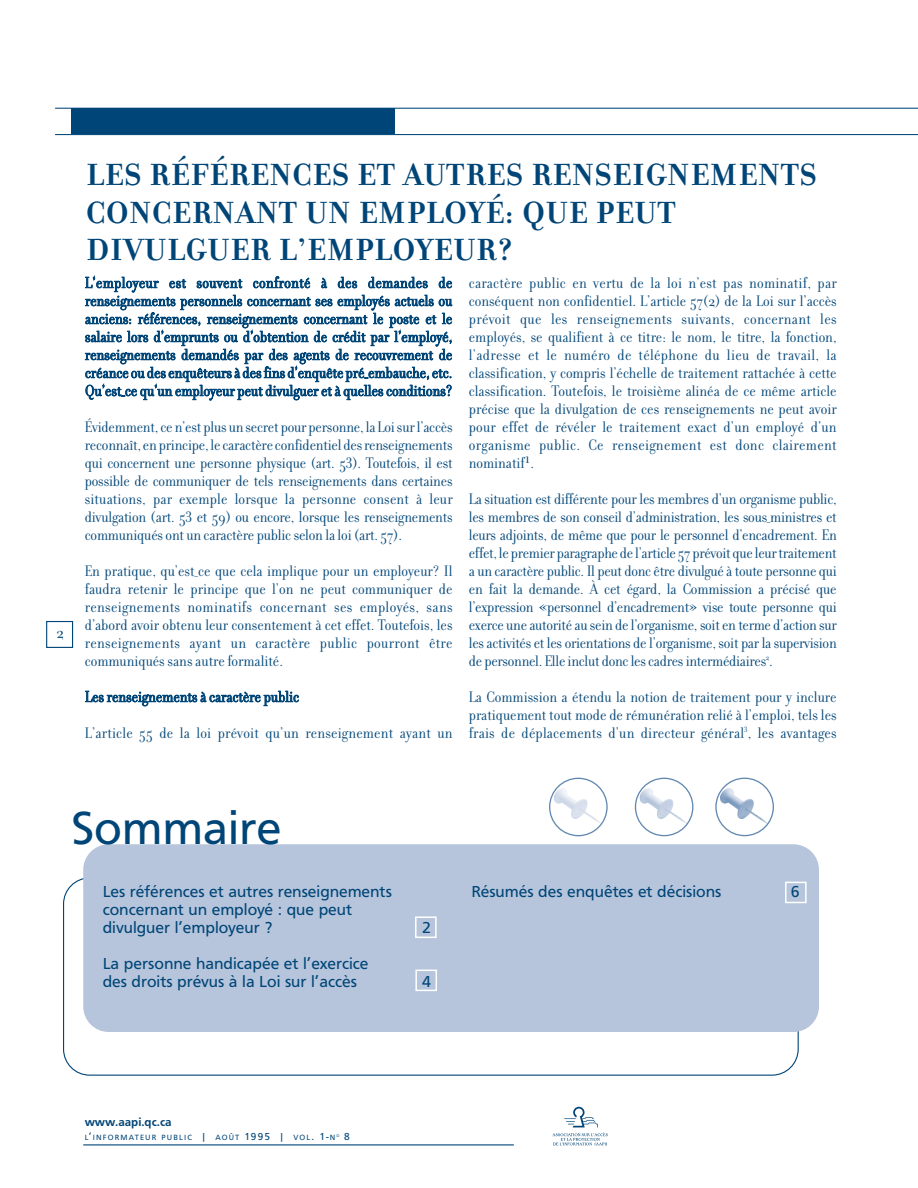
<style>
.page{position:relative;width:918px;height:1188px;background:#fff}
.page>*{position:absolute;margin:0;border:0;box-sizing:border-box;transform-origin:0 0}
.t1{font:48px "Frutus T";color:#004577}
.t2{font:700 33px/37.5px "Filosofia";letter-spacing:.025em;color:#004577}
.t3{font:18px "Filosofia Grand";color:#004577}
.t4{font:16.5px/18px "Filosofia Grand";color:#004577;text-align:justify}
.t5{font:16.5px/18px "Frutus T";color:#004577}
.t6{font:500 12px "Frutus T";color:#004577}
.t7{font:10.5px "Frutus T";color:#004577}
.t8{font:7.8px "Frutus T";letter-spacing:.145em;color:#004577}
.s1{font-size:10.5px}
</style>
<div class="page">
<svg style="left:46px;top:621px;width:753px;height:455px"></svg>
<hr style="left:55px;top:108px;width:863px;height:1px;background:#004577">
<hr style="left:55px;top:134px;width:863px;height:1px;background:#004577">
<div style="left:71px;top:108px;width:324px;height:26px;background:#004577"></div>
<div style="left:83px;top:844px;width:736px;height:188px;background:#b6c5db;border-radius:25px"></div>
<svg style="left:415px;top:881px;width:392px;height:111px"></svg>
<img style="left:719px;top:787px;width:48px;height:37px">
<div style="left:715px;top:778px;width:59px;height:58px;border:1px solid #6489b1;border-radius:50%"></div>
<img style="left:639px;top:787px;width:48px;height:37px">
<div style="left:635px;top:778px;width:58px;height:58px;border:1px solid #6489b1;border-radius:50%"></div>
<img style="left:553px;top:787px;width:48px;height:37px">
<div style="left:549px;top:778px;width:59px;height:58px;border:1px solid #6489b1;border-radius:50%"></div>
<hr style="left:83px;top:1144px;width:431px;height:1px;background:#004577">
<svg style="left:564px;top:1107px;width:34px;height:20px"></svg>
<svg style="left:552px;top:1133px;width:56px;height:13px"></svg>
<p class="t3" style="left:57px;top:627px;width:9px">2</p>
<h2 class="t2" style="left:86px;top:160px;width:732px">LES RÉFÉRENCES ET AUTRES RENSEIGNEMENTS<br>CONCERNANT UN EMPLOYÉ: QUE PEUT<br>DIVULGUER L’EMPLOYEUR?</h2>
<p class="t4" style="left:85px;top:276px;width:369px">L’employeur est souvent confronté à des demandes de renseignements personnels concernant ses employés actuels ou anciens: références, renseignements concernant le poste et le salaire lors d’emprunts ou d’obtention de crédit par l’employé, renseignements demandés par des agents de recouvrement de créance ou des enquêteurs à des fins d’enquête pré_embauche, etc.<br>Qu’est_ce qu’un employeur peut divulguer et à quelles conditions?</p>
<p class="t4" style="left:85px;top:420px;width:369px">Évidemment, ce n’est plus un secret pour personne, la Loi sur l’accès reconnaît, en principe, le caractère confidentiel des renseignements qui concernent une personne physique (art. 53). Toutefois, il est possible de communiquer de tels renseignements dans certaines situations, par exemple lorsque la personne consent à leur divulgation (art. 53 et 59) ou encore, lorsque les renseignements communiqués ont un caractère public selon la loi (art. 57).</p>
<p class="t4" style="left:85px;top:564px;width:369px">En pratique, qu’est_ce que cela implique pour un employeur? Il faudra retenir le principe que l’on ne peut communiquer de renseignements nominatifs concernant ses employés, sans d’abord avoir obtenu leur consentement à cet effet. Toutefois, les renseignements ayant un caractère public pourront être communiqués sans autre formalité.</p>
<p class="t4" style="left:85px;top:681px;width:369px;line-height:36.3px">Les renseignements à caractère public<br>L’article 55 de la loi prévoit qu’un renseignement ayant un</p>
<p class="t4" style="left:469px;top:276px;width:369px">caractère public en vertu de la loi n’est pas nominatif, par conséquent non confidentiel. L’article 57(2) de la Loi sur l’accès prévoit que les renseignements suivants, concernant les employés, se qualifient à ce titre: le nom, le titre, la fonction, l’adresse et le numéro de téléphone du lieu de travail, la classification, y compris l’échelle de traitement rattachée à cette classification. Toutefois, le troisième alinéa de ce même article précise que la divulgation de ces renseignements ne peut avoir pour effet de révéler le traitement exact d’un employé d’un organisme public. Ce renseignement est donc clairement nominatif1.</p>
<p class="t4" style="left:469px;top:492px;width:369px">La situation est différente pour les membres d’un organisme public, les membres de son conseil d’administration, les sous_ministres et leurs adjoints, de même que pour le personnel d’encadrement. En effet, le premier paragraphe de l’article 57 prévoit que leur traitement a un caractère public. Il peut donc être divulgué à toute personne qui en fait la demande. À cet égard, la Commission a précisé que l’expression «personnel d’encadrement» vise toute personne qui exerce une autorité au sein de l’organisme, soit en terme d’action sur les activités et les orientations de l’organisme, soit par la supervision de personnel. Elle inclut donc les cadres intermédiaires<sup>2</sup>.</p>
<p class="t4" style="left:469px;top:690px;width:369px">La Commission a étendu la notion de traitement pour y inclure pratiquement tout mode de rémunération relié à l’emploi, tels les frais de déplacements d’un directeur général<sup>3</sup>, les avantages</p>
<h1 class="t1" style="left:71px;top:810px;width:212px">Sommaire</h1>
<p class="t5" style="left:103px;top:883px;width:291px">Les références et autres renseignements concernant un employé : que peut divulguer l’employeur ?</p>
<p class="t5" style="left:103px;top:955px;width:267px">La personne handicapée et l’exercice des droits prévus à la Loi sur l’accès</p>
<p class="t5" style="left:422px;top:919px;width:10px">2</p>
<p class="t5" style="left:422px;top:972px;width:10px">4</p>
<p class="t5" style="left:471px;top:883px;width:252px">Résumés des enquêtes et décisions</p>
<p class="t5" style="left:791px;top:883px;width:10px">6</p>
<p class="t6" style="left:85px;top:1117px;width:88px">www.aapi.qc.ca</p>
<p class="t8" style="left:85px;top:1135px;width:256px">L<span class="s1">’</span>INFORMATEUR PUBLIC <span class="s1">|</span> AOÛT <span class="s1">1995 |</span> VOL<span class="s1">. 1-</span>N <sup>O</sup></p>
<p class="t7" style="left:344px;top:1133px;width:7px">8</p>
</div>
